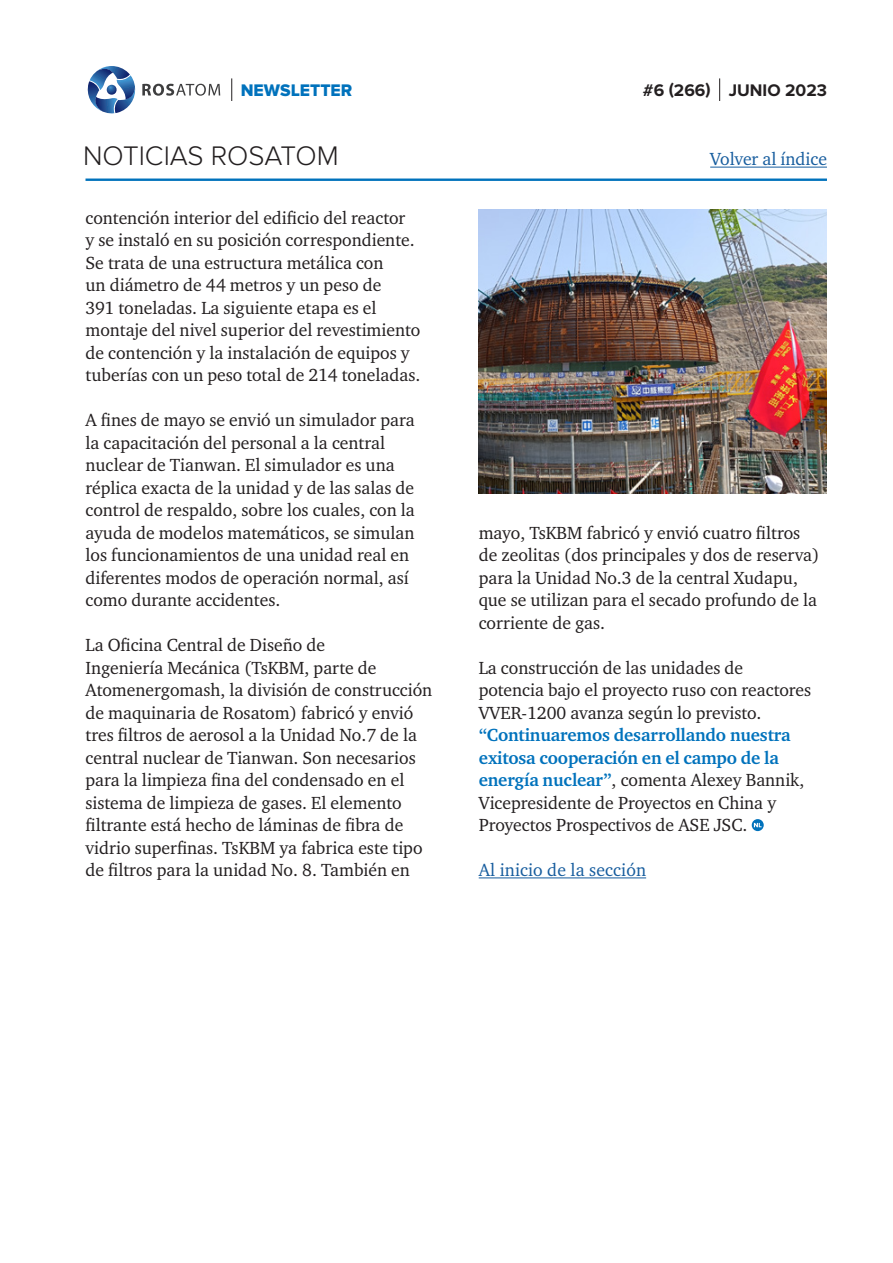
<style>
.page{position:relative;width:893px;height:1263px;background:#fff}
.page>*{position:absolute;margin:0;border:0;box-sizing:border-box;transform-origin:0 0}
.t1{font:300 27.9px "Proxima Nova";color:#231f20}
.main_text{font:18px/22.5px "Charter ITC";color:#231f20}
.hyperlink{font:18px "Charter ITC";letter-spacing:.01em;color:#175d9e}
.t2{font:700 17.4px "Proxima Nova";color:#231f20}
.t3{font:17.4px "Proxima Nova Extrabld";color:#0072bc}
.s1{font-weight:700;color:#0072bc}
</style>
<div class="page">
<hr style="left:86px;top:179px;width:741px;height:2px;background:#0072bc">
<svg style="left:87px;top:66px;width:49px;height:48px"></svg>
<svg style="left:142px;top:84px;width:78px;height:12px"></svg>
<svg style="left:231px;top:78px;width:1px;height:23px"></svg>
<hr style="left:710px;top:167px;width:117px;height:1px;background:#175d9e">
<svg style="left:719px;top:78px;width:1px;height:23px"></svg>
<hr style="left:479px;top:877px;width:167px;height:1px;background:#175d9e">
<svg style="left:752px;top:819px;width:12px;height:12px"></svg>
<img style="left:479px;top:209px;width:348px;height:285px">
<p class="t3" style="left:241px;top:80px;width:113px">NEWSLETTER</p>
<h1 class="t1" style="left:83px;top:140px;width:257px">NOTICIAS ROSATOM</h1>
<p class="main_text" style="left:86px;top:206px;width:336px">contención interior del edificio del reactor<br>y se instaló en su posición correspondiente.<br>Se trata de una estructura metálica con<br>un diámetro de 44 metros y un peso de<br>391 toneladas. La siguiente etapa es el montaje del nivel superior del revestimiento de contención y la instalación de equipos y tuberías con un peso total de 214 toneladas.</p>
<p class="main_text" style="left:86px;top:409px;width:331px">A fines de mayo se envió un simulador para la capacitación del personal a la central nuclear de Tianwan. El simulador es una réplica exacta de la unidad y de las salas de control de respaldo, sobre los cuales, con la ayuda de modelos matemáticos, se simulan los funcionamientos de una unidad real en diferentes modos de operación normal, así como durante accidentes.</p>
<p class="main_text" style="left:86px;top:634px;width:348px">La Oficina Central de Diseño de<br>Ingeniería Mecánica (TsKBM, parte de Atomenergomash, la división de construcción de maquinaria de Rosatom) fabricó y envió tres filtros de aerosol a la Unidad No.7 de la central nuclear de Tianwan. Son necesarios para la limpieza fina del condensado en el sistema de limpieza de gases. El elemento filtrante está hecho de láminas de fibra de vidrio superfinas. TsKBM ya fabrica este tipo de filtros para la unidad No. 8. También en</p>
<p class="t2" style="left:643px;top:80px;width:186px">#6 (266) JUNIO 2023</p>
<p class="hyperlink" style="left:710px;top:148px;width:118px">Volver al índice</p>
<p class="main_text" style="left:479px;top:521px;width:342px">mayo, TsKBM fabricó y envió cuatro filtros de zeolitas (dos principales y dos de reserva) para la Unidad No.3 de la central Xudapu, que se utilizan para el secado profundo de la corriente de gas.</p>
<p class="main_text" style="left:479px;top:656px;width:334px">La construcción de las unidades de potencia bajo el proyecto ruso con reactores VVER‑1200 avanza según lo previsto. <span class="s1">“Continuaremos desarrollando nuestra exitosa cooperación en el campo de la energía nuclear”</span>, comenta Alexey Bannik, Vicepresidente de Proyectos en China y Proyectos Prospectivos de ASE JSC.</p>
<p class="hyperlink" style="left:479px;top:859px;width:169px">Al inicio de la sección</p>
</div>
